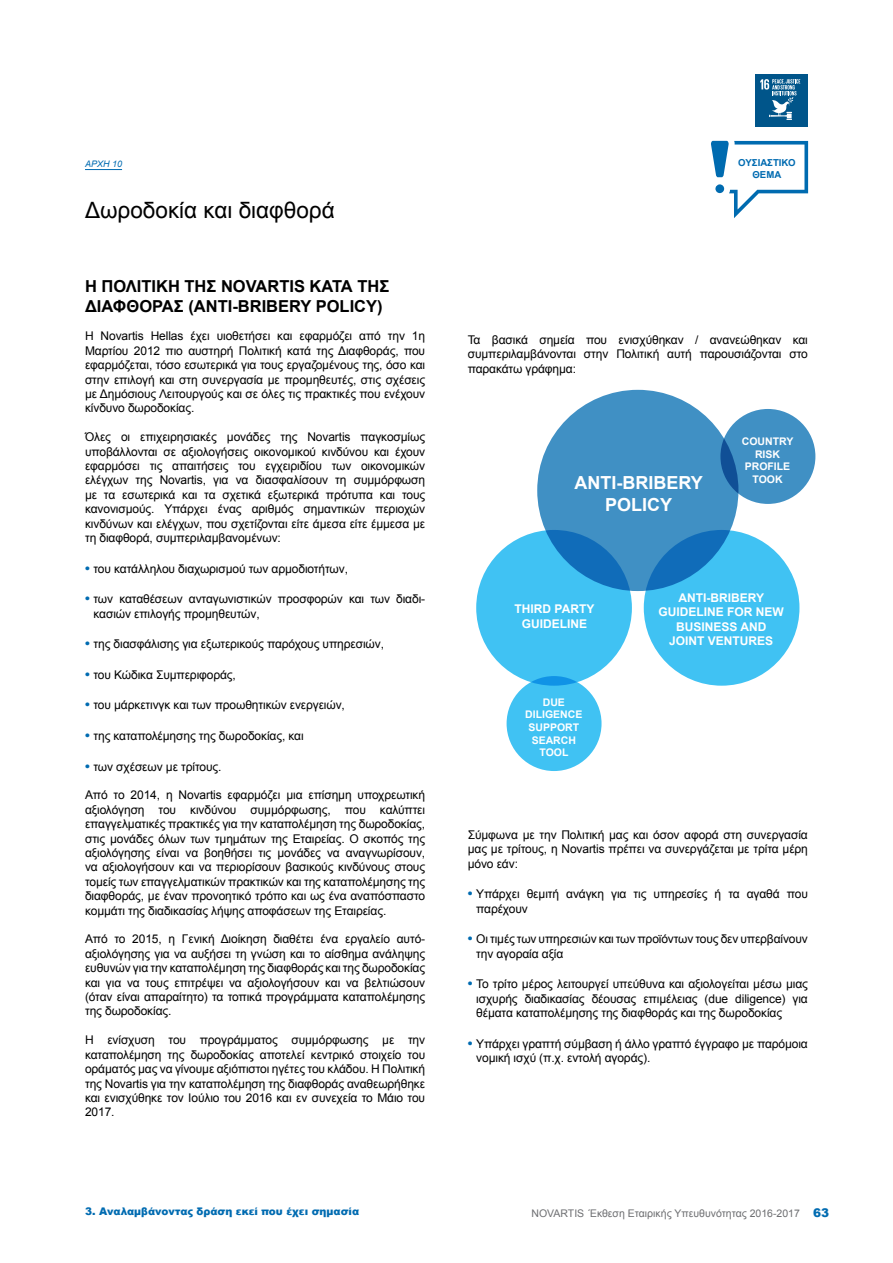
<style>
.page{position:relative;width:893px;height:1263px;background:#fff}
.page>*{position:absolute;margin:0;border:0;box-sizing:border-box;transform-origin:0 0}
.t1{font:22.5px "Arial";color:#000}
.t2{font:700 18px/21.6px "Arial";color:#fff}
.t3{font:700 16.5px "Arial";color:#000}
.t4{font:12px/14.4px "Arial";letter-spacing:-.01em;color:#000;text-align:justify}
.t5{font:700 12px/14.4px "Arial";color:#fff}
.t6{font:700 10.5px/12.6px "Arial";color:#fff;text-align:center}
.t7{font:10.5px "Arial";color:#6d6e71}
.t8{font:900 10.5px "Arial";color:#006bb1}
.t9{font:700 9.6px "Arial";color:#006bb1}
.t10{font:italic 9px "Arial";color:#006bb1}
.s1{font-weight:700;font-size:13.5px;color:#006bb1}
.s2{font-weight:900;font-size:12px;color:#006bb1}
</style>
<div class="page">
<div style="left:537px;top:390px;width:201px;height:201px;background:#4090c4;border-radius:50%"></div>
<svg style="left:720px;top:409px;width:95px;height:95px;background:#3d8bc0"></svg>
<div style="left:507px;top:676px;width:94px;height:95px;background:#40c2f3;border-radius:50%"></div>
<svg style="left:644px;top:530px;width:155px;height:156px;background:#3ab7eb"></svg>
<svg style="left:476px;top:530px;width:156px;height:156px;background:#3ab6eb"></svg>
<div style="left:755px;top:74px;width:53px;height:53px;background:#00558a"></div>
<svg style="left:760px;top:79px;width:40px;height:41px"></svg>
<svg style="left:711px;top:141px;width:97px;height:77px"></svg>
<hr style="left:85px;top:169px;width:37px;height:1px;background:#006bb1">
<p class="t10" style="left:85px;top:158px;width:39px">ΑΡΧΗ 10</p>
<h1 class="t1" style="left:85px;top:196px;width:251px">Δωροδοκία και διαφθορά</h1>
<h3 class="t3" style="left:85px;top:275px;width:39px">Η ΠΟΛΙΤΙΚΉ</h3>
<h3 class="t3" style="left:185px;top:275px;width:12px">ΤΗΣ</h3>
<h3 class="t3" style="left:221px;top:275px;width:13px">NOV</h3>
<h3 class="t3" style="left:256px;top:275px;width:66px">ARTIS ΚΑΤΆ</h3>
<h3 class="t3" style="left:357px;top:275px;width:12px">ΤΗΣ</h3>
<h3 class="t3" style="left:85px;top:295px;width:24px">ΔΙΑΦΘΟΡΆΣ</h3>
<h3 class="t3" style="left:188px;top:295px;width:196px">(ANTI-BRIBE RY POLICY)</h3>
<p class="t4" style="left:85px;top:329px;width:342px">H Novartis Hellas έχει υιοθετήσει και εφαρμόζει από την 1η Μαρτίου 2012 πιο αυστηρή Πολιτική κατά της Διαφθοράς, που εφαρμόζεται, τόσο εσωτερικά για τους εργαζομένους της, όσο και στην επιλογή και στη συνεργασία με προμηθευτές, στις σχέσεις με Δημόσιους Λειτουργούς και σε όλες τις πρακτικές που ενέχουν κίνδυνο δωροδοκίας.</p>
<p class="t4" style="left:85px;top:430px;width:342px">Όλες οι επιχειρησιακές μονάδες της Novartis παγκοσμίως υποβάλλονται σε αξιολογήσεις οικονομικού κινδύνου και έχουν εφαρμόσει τις απαιτήσεις του εγχειριδίου των οικονομικών ελέγχων της Novartis, για να διασφαλίσουν τη συμμόρφωση με τα εσωτερικά και τα σχετικά εξωτερικά πρότυπα και τους κανονισμούς. Υπάρχει ένας αριθμός σημαντικών περιοχών κινδύνων και ελέγχων, που σχετίζονται είτε άμεσα είτε έμμεσα με τη διαφθορά, συμπεριλαμβανομένων:</p>
<p class="t4" style="left:85px;top:561px;width:265px"><span class="s1">•</span> του κατάλληλου διαχωρισμού των αρμοδιοτήτων,</p>
<p class="t4" style="left:94px;top:592px;width:333px;text-indent:-8px"><span class="s1">•</span> των καταθέσεων ανταγωνιστικών προσφορών και των διαδι&shy;κασιών επιλογής προμηθευτών,</p>
<p class="t4" style="left:85px;top:637px;width:300px"><span class="s1">•</span> της διασφάλισης για εξωτερικούς παρόχους υπηρεσιών,</p>
<p class="t4" style="left:85px;top:667px;width:152px"><span class="s1">•</span> του Κώδικα Συμπεριφοράς,</p>
<p class="t4" style="left:85px;top:698px;width:261px"><span class="s1">•</span> του μάρκετινγκ και των προωθητικών ενεργειών,</p>
<p class="t4" style="left:85px;top:729px;width:220px"><span class="s1">•</span> της καταπολέμησης της δωροδοκίας, και</p>
<p class="t4" style="left:85px;top:759px;width:138px"><span class="s1">•</span> των σχέσεων με τρίτους.</p>
<p class="t4" style="left:85px;top:788px;width:342px">Από το 2014, η Novartis εφαρμόζει μια επίσημη υποχρεωτική αξιολόγηση του κινδύνου συμμόρφωσης, που καλύπτει επαγγελματικές πρακτικές για την καταπολέμηση της δωροδοκίας, στις μονάδες όλων των τμημάτων της Εταιρείας. Ο σκοπός της αξιολόγησης είναι να βοηθήσει τις μονάδες να αναγνωρίσουν, να αξιολογήσουν και να περιορίσουν βασικούς κινδύνους στους τομείς των επαγγελματικών πρακτικών και της καταπολέμησης της διαφθοράς, με έναν προνοητικό τρόπο και ως ένα αναπόσπαστο κομμάτι της διαδικασίας λήψης αποφάσεων της Εταιρείας.</p>
<p class="t4" style="left:85px;top:932px;width:342px">Από το 2015, η Γενική Διοίκηση διαθέτει ένα εργαλείο αυτό&shy;αξιολόγησης για να αυξήσει τη γνώση και το αίσθημα ανάληψης ευθυνών για την καταπολέμηση της διαφθοράς και της δωροδοκίας και για να τους επιτρέψει να αξιολογήσουν και να βελτιώσουν (όταν είναι απαραίτητο) τα τοπικά προγράμματα καταπολέμησης της δωροδοκίας.</p>
<p class="t4" style="left:85px;top:1033px;width:342px">Η ενίσχυση του προγράμματος συμμόρφωσης με την καταπολέμηση της δωροδοκίας αποτελεί κεντρικό στοιχείο του οράματός μας να γίνουμε αξιόπιστοι ηγέτες του κλάδου. Η Πολιτική της Novartis για την καταπολέμηση της διαφθοράς αναθεωρήθηκε και ενισχύθηκε τον Ιούλιο του 2016 και εν συνεχεία το Μάιο του 2017.</p>
<p class="t8" style="left:85px;top:1204px;width:276px">3. Αναλαμβάνοντας δράση εκεί που έχει σημασία</p>
<p class="t9" style="left:738px;top:156px;width:7px">ΟΥΣΙΑΣΤΙΚΟ</p>
<p class="t9" style="left:752px;top:168px;width:9px">ΘΕΜΑ</p>
<p class="t4" style="left:468px;top:333px;width:342px">Τα βασικά σημεία που ενισχύθηκαν / ανανεώθηκαν και συμπεριλαμβάνονται στην Πολιτική αυτή παρουσιάζονται στο παρακάτω γράφημα:</p>
<h2 class="t2" style="left:574px;top:472px;width:14px">ANT</h2>
<h2 class="t2" style="left:605px;top:472px;width:86px;text-indent:6px">I-BRIBERY<br>POLICY</h2>
<p class="t6" style="left:742px;top:435px;width:24px">COUNTRY</p>
<p class="t6" style="left:755px;top:448px;width:27px">RISK</p>
<p class="t6" style="left:745px;top:461px;width:47px">PROFILE</p>
<p class="t6" style="left:752px;top:473px;width:32px">TOOK</p>
<p class="t5" style="left:522px;top:602px;width:67px;text-indent:-7px">THIRD PARTY<br>GUIDELINE</p>
<p class="t6" style="left:525px;top:696px;width:59px">DUE<br>DILIGENCE<br>SUPPORT<br>SEARCH<br>TOOL</p>
<p class="t5" style="left:679px;top:591px;width:10px">ANT</p>
<p class="t5" style="left:703px;top:591px;width:54px">I-BRIBERY</p>
<p class="t5" style="left:659px;top:605px;width:127px">GUIDELINE FOR NEW</p>
<p class="t5" style="left:676px;top:620px;width:90px">BUSINESS AND</p>
<p class="t5" style="left:669px;top:634px;width:64px">JOINT VENTUR</p>
<p class="t5" style="left:757px;top:634px;width:16px">ES</p>
<p class="t4" style="left:468px;top:827px;width:342px">Σύμφωνα με την Πολιτική μας και όσον αφορά στη συνεργασία μας με τρίτους, η Novartis πρέπει να συνεργάζεται με τρίτα μέρη μόνο εάν:</p>
<p class="t4" style="left:476px;top:887px;width:333px;text-indent:-8px"><span class="s1">•</span> Υπάρχει θεμιτή ανάγκη για τις υπηρεσίες ή τα αγαθά που παρέχουν</p>
<p class="t4" style="left:476px;top:932px;width:333px;text-indent:-8px"><span class="s1">•</span> Οι τιμές των υπηρεσιών και των προϊόντων τους δεν υπερβαίνουν την αγοραία αξία</p>
<p class="t4" style="left:476px;top:977px;width:333px;text-indent:-8px"><span class="s1">•</span> Το τρίτο μέρος λειτουργεί υπεύθυνα και αξιολογείται μέσω μιας ισχυρής διαδικασίας δέουσας επιμέλειας (due diligence) για θέματα καταπολέμησης της διαφθοράς και της δωροδοκίας</p>
<p class="t4" style="left:476px;top:1036px;width:333px;text-indent:-8px"><span class="s1">•</span> Υπάρχει γραπτή σύμβαση ή άλλο γραπτό έγγραφο με παρόμοια νομική ισχύ (π.χ. εντολή αγοράς).</p>
<p class="t7" style="left:532px;top:1207px;width:299px">novartis Έκθεση Εταιρικής Υπευθυνότητας 2016-2017 <span class="s2">63</span></p>
</div>
